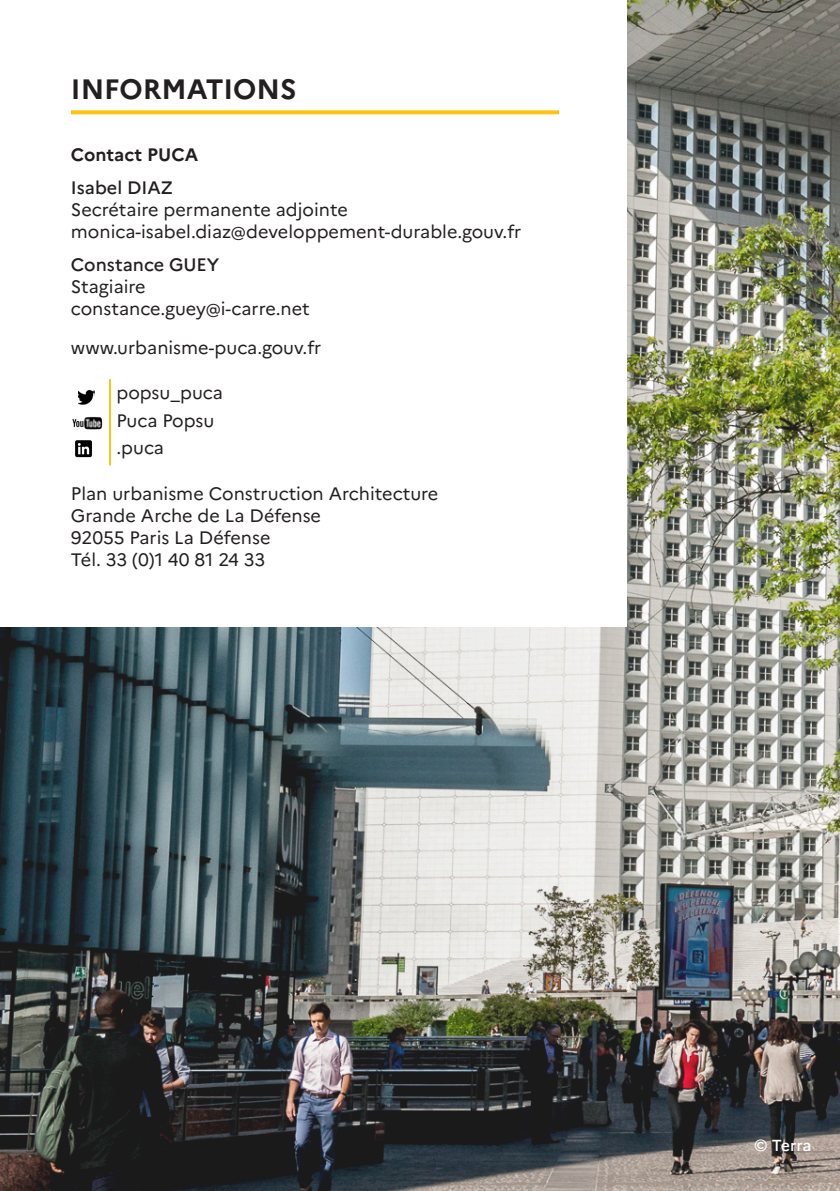
<style>
.page{position:relative;width:840px;height:1191px;background:#fff}
.page>*{position:absolute;margin:0;border:0;box-sizing:border-box;transform-origin:0 0}
.titre_4ème_de_couverture{font:700 28px "Marianne";color:#231f20}
.t1{font:18px "Marianne";color:#231f20}
.t2{font:500 18px "Marianne";color:#231f20}
.t3{font:700 18px "Marianne";color:#231f20}
.t4{font:500 16px "Marianne";letter-spacing:-.01em;color:#fff}
.s1{font-size:18.2px}
</style>
<div class="page">
<img style="left:0;top:0;width:839px;height:1191px">
<div style="left:0;top:0;width:626px;height:626px;background:#fff"></div>
<svg style="left:71px;top:110px;width:487px;height:4px;background:#fec723"></svg>
<img style="left:78px;top:389px;width:17px;height:16px">
<img style="left:72px;top:416px;width:31px;height:14px">
<hr style="left:109px;top:379px;width:2px;height:86px;background:#fec210">
<img style="left:75px;top:440px;width:17px;height:18px">
<p class="titre_4ème_de_couverture" style="left:71px;top:67px;width:227px">INFORMATIONS</p>
<p class="t3" style="left:71px;top:140px;width:129px">Contact PUCA</p>
<p class="t2" style="left:71px;top:174px;width:103px">Isabel DIAZ</p>
<p class="t1" style="left:71px;top:196px;width:278px">Secrétaire permanente adjointe</p>
<p class="t1" style="left:71px;top:218px;width:451px">monica-isabel.diaz@developpement-durable.gouv.fr</p>
<p class="t2" style="left:71px;top:251px;width:150px">Constance GUEY</p>
<p class="t1" style="left:71px;top:273px;width:76px">Stagiaire</p>
<p class="t1" style="left:71px;top:295px;width:240px">constance.guey@i-carre.net</p>
<p class="t1" style="left:71px;top:334px;width:252px">www.urbanisme-puca.gouv.fr</p>
<p class="t1" style="left:116px;top:379px;width:108px">popsu_puca</p>
<p class="t1" style="left:116px;top:406px;width:99px">Puca Popsu</p>
<p class="t1" style="left:116px;top:434px;width:49px">.puca</p>
<p class="t1" style="left:71px;top:480px;width:368px"><span class="s1">P</span>lan urbanisme Construction Architecture</p>
<p class="t1" style="left:71px;top:502px;width:251px">Grande Arche de La Défense</p>
<p class="t1" style="left:71px;top:524px;width:201px">92055 Paris La Défense</p>
<p class="t1" style="left:71px;top:546px;width:196px">Tél. 33 (0)1 40 81 24 33</p>
<p class="t4" style="left:753px;top:1133px;width:59px">© Terra</p>
</div>
